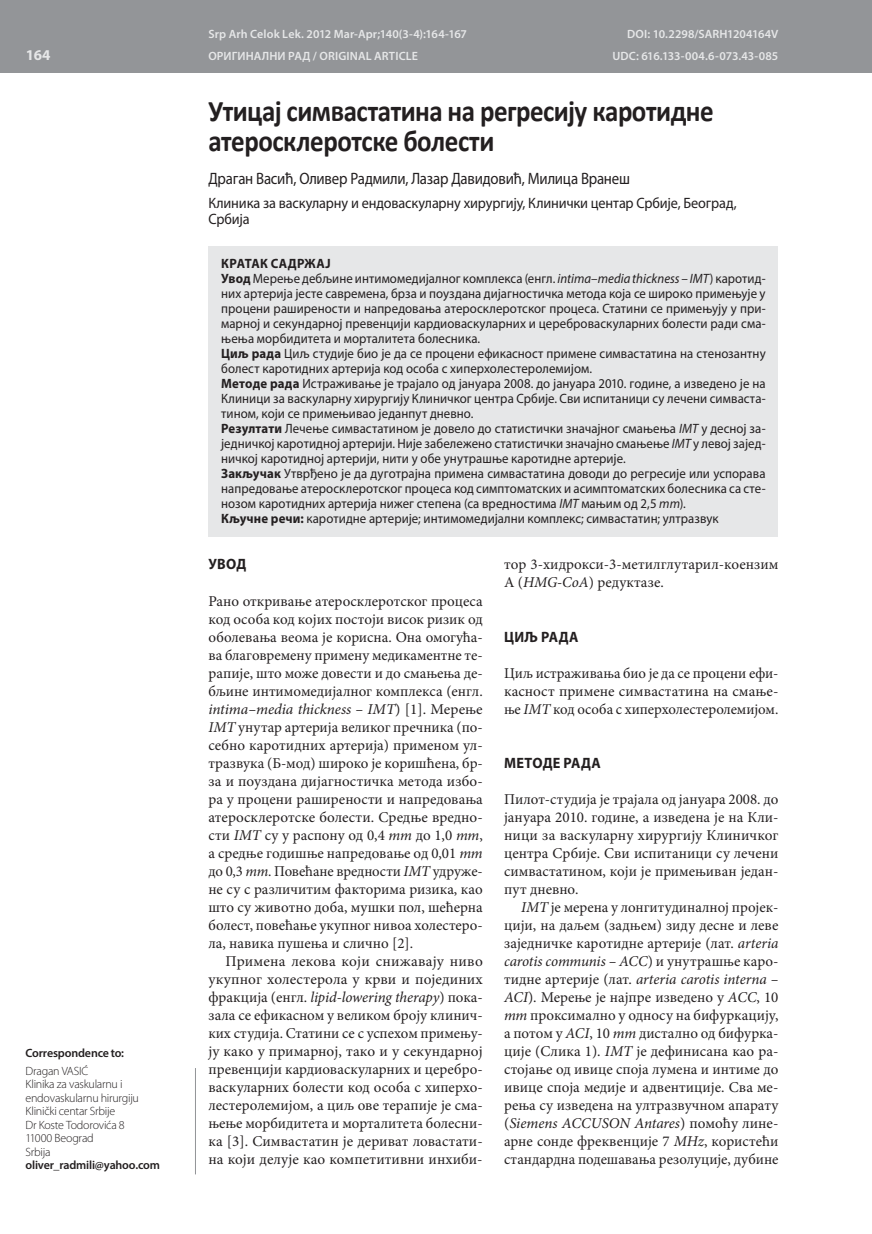
<style>
.page{position:relative;width:872px;height:1234px;background:#fff}
.page>*{position:absolute;margin:0;border:0;box-sizing:border-box;transform-origin:0 0}
.t1{font:700 30px/30px "Calibri";letter-spacing:-.02em;color:#231f20;scale:.9 1}
.t2{font:16.5px "Myriad Pro";letter-spacing:-.015em;color:#231f20;scale:.9 1}
.t3{font:15px/18px "Minion Pro";color:#231f20;text-align:justify}
.t4{font:15px/15.8px "Myriad Pro";letter-spacing:-.01em;color:#231f20;scale:.95 1}
.t5{font:700 15px "Myriad Pro";letter-spacing:.02em;color:#231f20;scale:.95 1}
.t6{font:700 15px "Myriad Pro";color:#e6e7e8}
.t7{font:13.5px/15px "Myriad Pro";letter-spacing:.005em;color:#231f20;scale:.95 1}
.t8{font:600 12px "Myriad Pro";letter-spacing:.005em;color:#e6e7e8}
.t9{font:300 12px/13.5px "Myriad Pro";letter-spacing:-.02em;color:#231f20}
.t10{font:600 12px "Myriad Pro";letter-spacing:-.015em;color:#231f20}
.s1{font-weight:700}
.s2{font-style:italic}
</style>
<div class="page">
<div style="left:0;top:0;width:872px;height:72px;background:#939598"></div>
<div style="left:208px;top:246px;width:570px;height:290px;background:#e6e7e8"></div>
<hr style="left:195px;top:1067px;width:1px;height:107px;background:#939598">
<p class="t6" style="left:26px;top:49px;width:26px">164</p>
<p class="t10" style="left:26px;top:1048px;width:100px">Correspondence to:</p>
<p class="t9" style="left:26px;top:1064px;width:115px">Dragan VASIĆ<br>Klinika za vaskularnu i endovaskularnu hirurgiju<br>Klinički centar Srbije<br>Dr Koste Todorovića 8<br>11000 Beograd<br>Srbija</p>
<p class="t10" style="left:26px;top:1160px;width:136px">oliver_radmili@yahoo.com</p>
<p class="t8" style="left:208px;top:29px;width:260px">Srp Arh Celok Lek. 2012 Mar-Apr;140(3-4):164-167</p>
<p class="t8" style="left:627px;top:29px;width:153px">DOI: 10.2298/SARH1204164V</p>
<p class="t8" style="left:208px;top:51px;width:211px">ОРИГИНАЛНИ РАД / ORIGINAL ARTICLE</p>
<p class="t8" style="left:612px;top:51px;width:167px">UDC: 616.133-004.6-073.43-085</p>
<h1 class="t1" style="left:208px;top:96px;width:563px">Утицај симвастатина на регресију каротидне атеросклеротске болести</h1>
<p class="t2" style="left:208px;top:172px;width:470px">Драган Васић, Оливер Радмили, Лазар Давидовић, Милица Вранеш</p>
<p class="t4" style="left:208px;top:197px;width:557px">Клиника за васкуларну и ендоваскуларну хирургију, Клинички центар Србије, Београд,<br>Србија</p>
<p class="t7" style="left:221px;top:257px;width:574px"><span class="s1">КРАТАК САДРЖАЈ<br>Увод</span> Ме ре ње де бљи не ин ти мо ме ди јал ног ком плек са (енгл. <span class="s2">in ti ma–me dia thic kness – IMT</span>) ка ро тид&shy;них ар те ри ја је сте са вре ме на, бр за и по у зда на ди јаг но стич ка ме то да ко ја се ши ро ко при ме њу је у про це ни ра ши ре но сти и на пре до ва ња ате ро скле рот ског про це са. Ста ти ни се при ме њу ју у при&shy;мар ној и се кун дар ној пре вен ци ји кар ди о ва ску лар них и це ре бро ва ску лар них бо ле сти ра ди сма&shy;ње ња мор би ди те та и мор та ли те та бо ле сни ка.<br><span class="s1">Циљ ра да</span> Циљ сту ди је био је да се про це ни ефи ка сност при ме не сим ва ста ти на на сте но зант ну бо лест ка ро тид них ар те ри ја код осо ба с хи пер хо ле сте ро ле ми јом.<br><span class="s1">Ме то де ра да</span> Ис тра жи ва ње је тра ја ло од ја ну а ра 2008. до ја ну а ра 2010. го ди не, а из ве де но је на Кли ни ци за ва ску лар ну хи рур ги ју Кли нич ког цен тра Ср би је. Сви ис пи та ни ци су ле че ни сим ва ста&shy;ти ном, ко ји се при ме њи вао је дан пут днев но.<br><span class="s1">Ре зул та ти</span> Ле че ње сим ва ста ти ном је до ве ло до ста ти стич ки зна чај ног сма ње ња <span class="s2">IMT</span> у де сној за&shy;јед нич кој ка ро тид ној ар те ри ји. Ни је за бе ле же но ста ти стич ки зна чај но сма ње ње <span class="s2">IMT</span> у ле вој за јед&shy;нич кој ка ро тид ној ар те ри ји, нити у обе уну тра шње ка ро тид не ар те ри је.<br><span class="s1">За кљу чак</span> Утвр ђе но је да ду го трај на при ме на сим ва ста ти на до во ди до ре гре си је или успо ра ва на пре до ва ње ате ро скле рот ског про це са код симп то мат ских и асимп то мат ских бо ле сни ка са сте&shy;но зом ка ро тид них ар те ри ја ни жег сте пе на (са вред но сти ма <span class="s2">IMT</span> ма њим од 2,5 <span class="s2">mm</span>).<br><span class="s1">Кључ не ре чи:</span> ка ро тид не ар те ри је; ин ти мо ме ди јал ни ком плекс; сим ва ста тин; ул тра звук</p>
<p class="t5" style="left:208px;top:558px;width:41px">УВОД</p>
<p class="t3" style="left:208px;top:593px;width:276px">Ра но от кри ва ње ате ро скле рот ског про це са код осо ба код ко јих по сто ји ви сок ри зик од обо ле ва ња ве о ма је ко ри сна. Она омо гу ћа&shy;ва бла го вре ме ну при ме ну ме ди ка мент не те&shy;ра пи је, што мо же до ве сти и до сма ње ња де&shy;бљи не ин ти мо ме ди јал ног ком плек са (енгл. <span class="s2">in ti ma–me dia thic kness – IMT</span>) [1]. Ме ре ње <span class="s2">IMT</span> уну тар ар те ри ја ве ли ког преч ни ка (по&shy;себ но ка ро тид них ар те ри ја) при ме ном ул&shy;тра зву ка (Б-мод) ши ро ко је ко ри шће на, бр&shy;за и по у зда на ди јаг но стич ка ме то да из бо&shy;ра у про це ни ра ши ре но сти и на пре до ва ња ате ро скле рот ске бо ле сти. Сред ње вред но&shy;сти <span class="s2">IMT</span> су у ра спо ну од 0,4 <span class="s2">mm</span> до 1,0 <span class="s2">mm</span>, а сред ње го ди шње на пре до ва ње од 0,01 <span class="s2">mm </span>до 0,3 <span class="s2">mm</span>. По ве ћа не вред но сти <span class="s2">IMT</span> удру же&shy;не су с раз ли чи тим фак то ри ма ри зи ка, као што су жи вот но до ба, му шки пол, ше ћер на бо лест, по ве ћа ње укуп ног ни воа хо ле сте ро&shy;ла, на ви ка пу ше ња и слич но [2].</p>
<p class="t3" style="left:208px;top:953px;width:276px;text-indent:17px">При ме на ле ко ва ко ји сни жа ва ју ни во укуп ног хо ле сте ро ла у кр ви и по је ди них фрак ци ја (енгл. <span class="s2">li pid-lo we ring the rapy</span>) по ка&shy;за ла се ефи ка сном у ве ли ком бро ју кли нич&shy;ких сту ди ја. Ста ти ни се с успе хом при ме њу&shy;ју ка ко у при мар ној, та ко и у се кун дар ној пре вен ци ји кар ди о ва ску лар них и це ре бро&shy;ва ску лар них бо ле сти код осо ба с хи пер хо&shy;ле сте ро ле ми јом, а циљ ове те ра пи је је сма&shy;ње ње мор би ди те та и мор та ли те та бо ле сни&shy;ка [3]. Сим ва ста тин је де ри ват ло ва ста ти&shy;на ко ји де лу је као ком пе ти тив ни ин хи би-</p>
<p class="t3" style="left:504px;top:557px;width:276px">тор 3-хи дрок си-3-ме тил глу та рил-ко ен зим<br>А (<span class="s2">HMG-CoA</span>) ре дук та зе.</p>
<p class="t5" style="left:504px;top:630px;width:80px">ЦИЉ РАДА</p>
<p class="t3" style="left:504px;top:665px;width:276px">Циљ ис тра жи ва ња био је да се про це ни ефи&shy;ка сност при ме не сим ва ста ти на на сма ње&shy;ње <span class="s2">IMT</span> код осо ба с хи пер хо ле сте ро ле ми јом.</p>
<p class="t5" style="left:504px;top:756px;width:103px">МЕТОДЕ РАДА</p>
<p class="t3" style="left:504px;top:791px;width:276px">Пи лот-сту ди ја је тра ја ла од ја ну а ра 2008. до ја ну а ра 2010. го ди не, а из ве де на је на Кли&shy;ни ци за ва ску лар ну хи рур ги ју Кли нич ког цен тра Ср би је. Сви ис пи та ни ци су ле че ни сим ва ста ти ном, ко ји је при ме њи ван је дан&shy;пут днев но.</p>
<p class="t3" style="left:504px;top:899px;width:276px;text-indent:17px"><span class="s2">IMT</span> је ме ре на у лон ги ту ди нал ној про јек&shy;ци ји, на да љем (зад њем) зи ду де сне и ле ве за јед нич ке ка ро тид не ар те ри је (лат. <span class="s2">ar te ria ca ro tis com mu nis – ACC</span>) и уну тра шње ка ро&shy;тид не ар те ри је (лат. <span class="s2">ar te ria ca ro tis in ter na – ACI</span>). Ме ре ње је нај пре из ве де но у <span class="s2">ACC</span>, 10 <span class="s2">mm</span> прок си мал но у од но су на би фур ка ци ју, а по том у <span class="s2">ACI</span>, 10 <span class="s2">mm</span> дис тал но од би фур ка&shy;ци је (Сли ка 1). <span class="s2">IMT</span> је де фи ни са на као ра&shy;сто ја ње од иви це спо ја лу ме на и ин ти ме до иви це спо ја ме ди је и адвен ти ци је. Сва ме&shy;ре ња су из ве де на на ул тра звуч ном апа ра ту (<span class="s2">Si e mens AC CU SON An ta res</span>) по мо ћу ли не&shy;ар не сон де фре квен ци је 7 <span class="s2">MHz</span>, ко ри сте ћи стан дард на по де ша ва ња ре зо лу ци је, ду би не</p>
</div>
